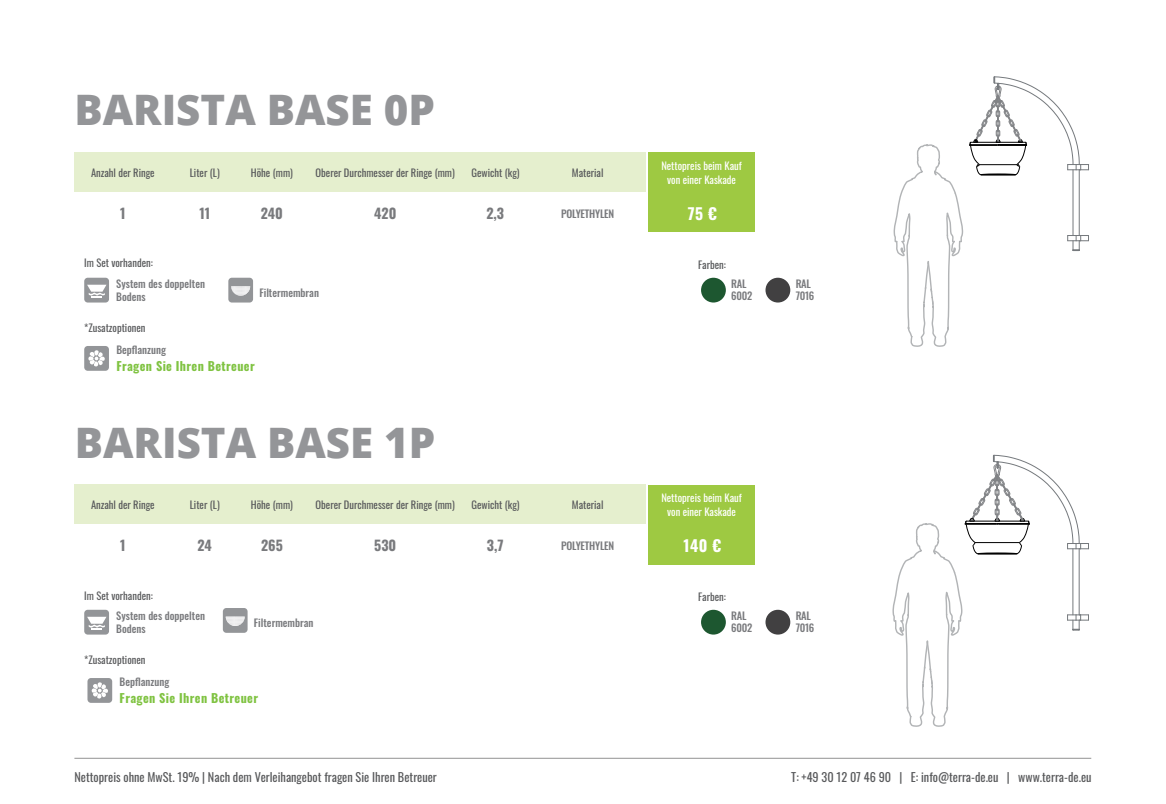
<style>
.page{position:relative;width:1166px;height:804px;background:#fff}
.page>*{position:absolute;margin:0;border:0;box-sizing:border-box;transform-origin:0 0}
.t1{font:800 42px "Open Sans";color:#949598}
.t2{font:700 15.75px "Oswald";color:#fff}
.t3{font:700 14px "Oswald";color:#797a7d}
.t4{font:12.25px "Oswald";color:#58595b}
.t5{font:700 12.25px "Oswald";letter-spacing:.03em;color:#80c342}
.t6{font:10.5px "Oswald";color:#58595b}
.t7{font:500 10.5px/12.6px "Oswald";color:#797a7d}
.t8{font:10.5px/14px "Oswald";color:#fff;text-align:center}
.t9{font:500 10.5px "Oswald";letter-spacing:-.02em;color:#797a7d}
</style>
<div class="page">
<div style="left:647px;top:152px;width:107px;height:80px;background:#9ec942"></div>
<div style="left:75px;top:152px;width:571px;height:39px;background:#e5efce"></div>
<div style="left:84px;top:278px;width:25px;height:24px;background:#939598;border-radius:4px"></div>
<svg style="left:87px;top:285px;width:19px;height:13px"></svg>
<div style="left:701px;top:278px;width:25px;height:24px;background:#1d5730;border-radius:50%"></div>
<div style="left:765px;top:278px;width:25px;height:24px;background:#414041;border-radius:50%"></div>
<div style="left:84px;top:346px;width:25px;height:25px;background:#939598;border-radius:4px"></div>
<svg style="left:88px;top:350px;width:17px;height:17px"></svg>
<div style="left:647px;top:484px;width:107px;height:80px;background:#9ec942"></div>
<div style="left:75px;top:484px;width:571px;height:39px;background:#e5efce"></div>
<div style="left:84px;top:609px;width:25px;height:25px;background:#939598;border-radius:4px"></div>
<svg style="left:87px;top:616px;width:19px;height:13px"></svg>
<div style="left:701px;top:610px;width:25px;height:24px;background:#1d5730;border-radius:50%"></div>
<div style="left:765px;top:610px;width:25px;height:24px;background:#414041;border-radius:50%"></div>
<div style="left:87px;top:678px;width:25px;height:25px;background:#939598;border-radius:4px"></div>
<svg style="left:91px;top:682px;width:17px;height:17px"></svg>
<svg style="left:892px;top:454px;width:197px;height:273px"></svg>
<hr style="left:975px;top:542px;width:44px;height:1px;background:#000">
<svg style="left:893px;top:76px;width:196px;height:271px"></svg>
<hr style="left:74px;top:757px;width:1017px;height:1px;background:#929293">
<div style="left:223px;top:608px;width:25px;height:25px;background:#939598;border-radius:4px"></div>
<svg style="left:226px;top:616px;width:19px;height:10px"></svg>
<div style="left:228px;top:278px;width:25px;height:24px;background:#939598;border-radius:4px"></div>
<svg style="left:231px;top:286px;width:20px;height:10px"></svg>
<h1 class="t1" style="left:74px;top:77px;width:362px">BARISTA BASE 0P</h1>
<p class="t6" style="left:91px;top:163px;width:65px">Anzahl der Ringe</p>
<p class="t6" style="left:190px;top:163px;width:32px">Liter (L)</p>
<p class="t6" style="left:251px;top:163px;width:43px">Höhe (mm)</p>
<p class="t6" style="left:316px;top:163px;width:141px">Oberer Durchmesser der Ringe (mm)</p>
<p class="t6" style="left:471px;top:163px;width:50px">Gewicht (kg)</p>
<p class="t6" style="left:572px;top:163px;width:33px">Material</p>
<p class="t9" style="left:561px;top:208px;width:55px">POLYETHYLEN</p>
<h3 class="t3" style="left:120px;top:206px;width:7px">1</h3>
<h3 class="t3" style="left:199px;top:206px;width:12px">11</h3>
<h3 class="t3" style="left:261px;top:206px;width:24px">240</h3>
<h3 class="t3" style="left:374px;top:206px;width:24px">420</h3>
<h3 class="t3" style="left:486px;top:206px;width:19px">2,3</h3>
<p class="t6" style="left:84px;top:254px;width:70px">Im Set vorhanden:</p>
<p class="t8" style="left:661px;top:158px;width:82px">Nettopreis beim Kauf von einer Kaskade</p>
<h2 class="t2" style="left:688px;top:205px;width:31px">75 €</h2>
<p class="t6" style="left:698px;top:256px;width:29px">Farben:</p>
<p class="t7" style="left:116px;top:278px;width:90px">System des doppelten<br>Bodens</p>
<p class="t7" style="left:731px;top:278px;width:17px">RAL</p>
<p class="t7" style="left:796px;top:278px;width:17px">RAL</p>
<p class="t7" style="left:259px;top:287px;width:61px">Filtermembran</p>
<p class="t7" style="left:731px;top:290px;width:23px">6002</p>
<p class="t7" style="left:796px;top:290px;width:20px">7016</p>
<p class="t6" style="left:84px;top:318px;width:63px">*Zusatzoptionen</p>
<p class="t7" style="left:116px;top:344px;width:51px">Bepflanzung</p>
<p class="t5" style="left:116px;top:359px;width:140px">Fragen Sie Ihren Betreuer</p>
<h1 class="t1" style="left:75px;top:411px;width:362px">BARISTA BASE 1P</h1>
<p class="t6" style="left:91px;top:495px;width:65px">Anzahl der Ringe</p>
<p class="t6" style="left:190px;top:495px;width:32px">Liter (L)</p>
<p class="t6" style="left:251px;top:495px;width:43px">Höhe (mm)</p>
<p class="t6" style="left:316px;top:495px;width:141px">Oberer Durchmesser der Ringe (mm)</p>
<p class="t6" style="left:471px;top:495px;width:50px">Gewicht (kg)</p>
<p class="t6" style="left:572px;top:495px;width:33px">Material</p>
<p class="t9" style="left:561px;top:540px;width:55px">POLYETHYLEN</p>
<h3 class="t3" style="left:120px;top:538px;width:7px">1</h3>
<h3 class="t3" style="left:198px;top:538px;width:16px">24</h3>
<h3 class="t3" style="left:261px;top:538px;width:23px">265</h3>
<h3 class="t3" style="left:374px;top:538px;width:24px">530</h3>
<h3 class="t3" style="left:487px;top:538px;width:18px">3,7</h3>
<p class="t6" style="left:84px;top:586px;width:70px">Im Set vorhanden:</p>
<p class="t8" style="left:661px;top:490px;width:82px">Nettopreis beim Kauf von einer Kaskade</p>
<h2 class="t2" style="left:683px;top:537px;width:39px">140 €</h2>
<p class="t6" style="left:698px;top:587px;width:29px">Farben:</p>
<p class="t7" style="left:116px;top:610px;width:90px">System des doppelten<br>Bodens</p>
<p class="t7" style="left:731px;top:610px;width:17px">RAL</p>
<p class="t7" style="left:796px;top:610px;width:17px">RAL</p>
<p class="t7" style="left:254px;top:617px;width:61px">Filtermembran</p>
<p class="t7" style="left:731px;top:622px;width:23px">6002</p>
<p class="t7" style="left:796px;top:622px;width:20px">7016</p>
<p class="t6" style="left:84px;top:650px;width:63px">*Zusatzoptionen</p>
<p class="t7" style="left:120px;top:676px;width:51px">Bepflanzung</p>
<p class="t5" style="left:120px;top:691px;width:140px">Fragen Sie Ihren Betreuer</p>
<p class="t4" style="left:74px;top:765px;width:364px">Nettopreis ohne MwSt. 19% | Nach dem Verleihangebot fragen Sie Ihren Betreuer</p>
<p class="t4" style="left:791px;top:765px;width:302px">T: +49 30 12 07 46 90 | E: info@terra-de.eu | www.terra-de.eu</p>
</div>
